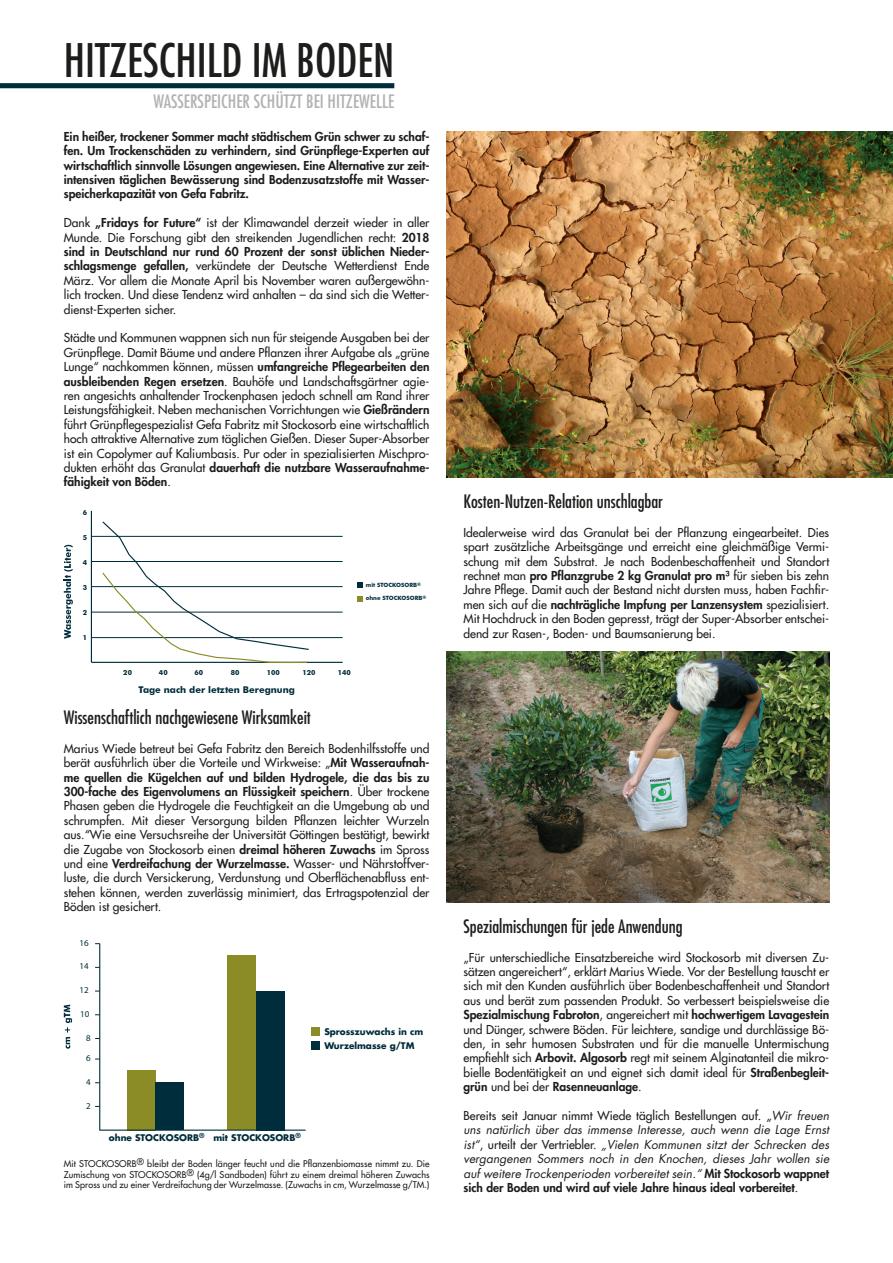
<style>
.page{position:relative;width:893px;height:1263px;background:#fff}
.page>*{position:absolute;margin:0;border:0;box-sizing:border-box;transform-origin:0 0}
.t1{font:condensed 45px "Futura LT";color:#1d1d1b}
.t2{font:condensed 18px "Futura LT";color:#1d1d1b}
.t3{font:condensed 18px "Futura LT";color:#b2b2b2}
.t4{font:12px/14.4px "Futura LT";color:#1d1d1b;text-align:justify}
.t5{font:italic 12px/14.4px "Futura LT";color:#1d1d1b;text-align:justify}
.t6{font:800 12px/14.4px "Futura LT";color:#1d1d1b;text-align:justify}
.t7{font:700 9.3px "Futura BT";color:#002d3b}
.t8{font:9px/10.8px "Futura LT";letter-spacing:.01em;color:#1d1d1b;text-align:justify}
.t9{font:700 8.85px/14.7px "Futura LT";color:#002d3b}
.t10{font:700 8.85px "Futura BT";color:#002d3b}
.t11{font:700 6.9px "Futura BT";color:#002d3b}
.t12{font:700 5.85px "Futura BT";color:#002d3b}
.s1{font-weight:800}
.s2{font-style:normal}
.s3{font-weight:800;font-style:normal}
</style>
<div class="page">
<hr style="left:99px;top:943px;width:1px;height:187px;background:#002d3b">
<div style="left:127px;top:1070px;width:29px;height:60px;background:#8b8c26"></div>
<div style="left:156px;top:1083px;width:28px;height:47px;background:#002d3b"></div>
<div style="left:227px;top:955px;width:29px;height:175px;background:#8b8c26"></div>
<div style="left:256px;top:991px;width:29px;height:139px;background:#002d3b"></div>
<hr style="left:99px;top:1129px;width:207px;height:2px;background:#002d3b">
<div style="left:311px;top:1027px;width:9px;height:8px;background:#8b8c26"></div>
<div style="left:311px;top:1041px;width:9px;height:9px;background:#002d3b"></div>
<svg style="left:64px;top:1004px;width:8px;height:45px"></svg>
<hr style="left:91px;top:511px;width:1px;height:151px;background:#002d3b">
<hr style="left:91px;top:662px;width:252px;height:1px;background:#002d3b">
<hr style="left:91px;top:536px;width:252px;height:1px;background:#002d3b">
<hr style="left:91px;top:561px;width:252px;height:1px;background:#002d3b">
<hr style="left:91px;top:586px;width:252px;height:1px;background:#002d3b">
<hr style="left:91px;top:612px;width:252px;height:1px;background:#002d3b">
<hr style="left:91px;top:637px;width:252px;height:1px;background:#002d3b">
<svg style="left:64px;top:545px;width:9px;height:94px"></svg>
<svg style="left:101px;top:521px;width:209px;height:143px"></svg>
<svg style="left:357px;top:596px;width:5px;height:6px"></svg>
<svg style="left:357px;top:582px;width:5px;height:6px"></svg>
<div style="left:0;top:83px;width:394px;height:5px;background:#002d3b"></div>
<img style="left:446px;top:132px;width:447px;height:346px">
<img style="left:446px;top:652px;width:383px;height:250px">
<h1 class="t1" style="left:64px;top:33px;width:332px">HITZESCHILD IM BODEN</h1>
<h2 class="t3" style="left:153px;top:91px;width:242px">WASSERSPEICHER SCHÜTZT BEI HITZEWELLE</h2>
<p class="t6" style="left:64px;top:129px;width:367px">Ein heißer, trockener Sommer macht städtischem Grün schwer zu schaf&shy;fen. Um Trockenschäden zu verhindern, sind Grünpflege-Experten auf wirtschaftlich sinnvolle Lösungen angewiesen. Eine Alternative zur zeit&shy;intensiven täglichen Bewässerung sind Bodenzusatzstoffe mit Wasser&shy;speicherkapazität von Gefa Fabritz.</p>
<p class="t4" style="left:64px;top:215px;width:367px">Dank <span class="s1">„Fridays for Future“</span> ist der Klimawandel derzeit wieder in aller Munde. Die Forschung gibt den streikenden Jugendlichen recht: <span class="s1">2018 sind in Deutschland nur rund 60 Prozent der sonst üblichen Nieder&shy;schlagsmenge gefallen,</span> verkündete der Deutsche Wetterdienst Ende März. Vor allem die Monate April bis November waren außergewöhn&shy;lich trocken. Und diese Tendenz wird anhalten – da sind sich die Wetter&shy;dienst-Experten sicher.</p>
<p class="t4" style="left:64px;top:331px;width:367px">Städte und Kommunen wappnen sich nun für steigende Ausgaben bei der Grünpflege. Damit Bäume und andere Pflanzen ihrer Aufgabe als „grüne Lunge“ nachkommen können, müssen <span class="s1">umfangreiche Pflegearbeiten den ausbleibenden Regen ersetzen</span>. Bauhöfe und Landschaftsgärtner agie&shy;ren angesichts anhaltender Trockenphasen jedoch schnell am Rand ihrer Leistungsfähigkeit. Neben mechanischen Vorrichtungen wie <span class="s1">Gießrändern </span>führt Grünpflegespezialist Gefa Fabritz mit Stockosorb eine wirtschaftlich hoch attraktive Alternative zum täglichen Gießen. Dieser Super-Absorber ist ein Copolymer auf Kaliumbasis. Pur oder in spezialisierten Mischpro&shy;dukten erhöht das Granulat <span class="s1">dauerhaft die nutzbare Wasseraufnahme&shy;fähigkeit von Böden</span>.</p>
<p class="t11" style="left:83px;top:508px;width:6px">6</p>
<p class="t11" style="left:83px;top:533px;width:6px">5</p>
<p class="t11" style="left:83px;top:558px;width:6px">4</p>
<p class="t11" style="left:83px;top:583px;width:6px">3</p>
<p class="t11" style="left:83px;top:608px;width:6px">2</p>
<p class="t11" style="left:83px;top:633px;width:6px">1</p>
<p class="t12" style="left:366px;top:581px;width:57px">mit STOCKOSORB<sup>®</sup></p>
<p class="t12" style="left:366px;top:595px;width:62px">ohne STOCKOSORB<sup>®</sup></p>
<p class="t11" style="left:123px;top:668px;width:10px">20</p>
<p class="t11" style="left:159px;top:668px;width:10px">40</p>
<p class="t11" style="left:194px;top:668px;width:10px">60</p>
<p class="t11" style="left:231px;top:668px;width:10px">80</p>
<p class="t11" style="left:267px;top:668px;width:15px">100</p>
<p class="t11" style="left:303px;top:668px;width:15px">120</p>
<p class="t11" style="left:338px;top:668px;width:15px">140</p>
<p class="t7" style="left:139px;top:684px;width:158px">Tage nach der letzten Beregnung</p>
<h2 class="t2" style="left:64px;top:706px;width:249px">Wissenschaftlich nachgewiesene Wirksamkeit</h2>
<p class="t4" style="left:64px;top:741px;width:367px">Marius Wiede betreut bei Gefa Fabritz den Bereich Bodenhilfsstoffe und berät ausführlich über die Vorteile und Wirkweise: „<span class="s1">Mit Wasseraufnah&shy;me quellen die Kügelchen auf und bilden Hydrogele, die das bis zu 300-fache des Eigenvolumens an Flüssigkeit speichern</span>. Über trockene Phasen geben die Hydrogele die Feuchtigkeit an die Umgebung ab und schrumpfen. Mit dieser Versorgung bilden Pflanzen leichter Wurzeln aus.“Wie eine Versuchsreihe der Universität Göttingen bestätigt, bewirkt die Zugabe von Stockosorb einen <span class="s1">dreimal höheren Zuwachs</span> im Spross und eine <span class="s1">Verdreifachung der Wurzelmasse.</span> Wasser- und Nährstoffver&shy;luste, die durch Versickerung, Verdunstung und Oberflächenabfluss ent&shy;stehen können, werden zuverlässig minimiert, das Ertragspotenzial der Böden ist gesichert.</p>
<p class="t10" style="left:79px;top:937px;width:11px">16</p>
<p class="t10" style="left:79px;top:961px;width:11px">14</p>
<p class="t10" style="left:79px;top:985px;width:11px">12</p>
<p class="t10" style="left:80px;top:1008px;width:11px">10</p>
<p class="t10" style="left:86px;top:1032px;width:6px">8</p>
<p class="t10" style="left:86px;top:1053px;width:6px">6</p>
<p class="t10" style="left:86px;top:1076px;width:6px">4</p>
<p class="t10" style="left:86px;top:1100px;width:6px">2</p>
<p class="t9" style="left:109px;top:1130px;width:193px">ohne STOCKOSORB<sup>®</sup> mit STOCKOSORB<sup>®</sup></p>
<p class="t9" style="left:324px;top:1024px;width:100px">Sprosszuwachs in cm<br>Wurzelmasse g/TM</p>
<p class="t8" style="left:64px;top:1158px;width:367px">Mit STOCKOSORB® bleibt der Boden länger feucht und die Pflanzenbiomasse nimmt zu. Die Zumischung von STOCKOSORB® (4g/l Sandboden) führt zu einem dreimal höheren Zuwachs im Spross und zu einer Verdreifachung der Wurzelmasse. (Zuwachs in cm, Wurzelmasse g/TM.)</p>
<h2 class="t2" style="left:463px;top:490px;width:201px">Kosten-Nutzen-Relation unschlagbar</h2>
<p class="t4" style="left:463px;top:525px;width:367px">Idealerweise wird das Granulat bei der Pflanzung eingearbeitet. Dies spart zusätzliche Arbeitsgänge und erreicht eine gleichmäßige Vermi&shy;schung mit dem Substrat. Je nach Bodenbeschaffenheit und Standort rechnet man <span class="s1">pro Pflanzgrube 2 kg Granulat pro m³</span> für sieben bis zehn Jahre Pflege. Damit auch der Bestand nicht dursten muss, haben Fachfir&shy;men sich auf die <span class="s1">nachträgliche Impfung per Lanzensystem</span> spezialisiert.<br>Mit Hochdruck in den Boden gepresst, trägt der Super-Absorber entschei&shy;dend zur Rasen-, Boden- und Baumsanierung bei.</p>
<h2 class="t2" style="left:463px;top:915px;width:221px">Spezialmischungen für jede Anwendung</h2>
<p class="t4" style="left:463px;top:950px;width:367px">„Für unterschiedliche Einsatzbereiche wird Stockosorb mit diversen Zu&shy;sätzen angereichert“, erklärt Marius Wiede. Vor der Bestellung tauscht er sich mit den Kunden ausführlich über Bodenbeschaffenheit und Standort aus und berät zum passenden Produkt. So verbessert beispielsweise die <span class="s1">Spezialmischung Fabroton</span>, angereichert mit <span class="s1">hochwertigem Lavagestein </span>und Dünger, schwere Böden. Für leichtere, sandige und durchlässige Bö&shy;den, in sehr humosen Substraten und für die manuelle Untermischung empfiehlt sich <span class="s1">Arbovit. Algosorb</span> regt mit seinem Alginatanteil die mikro&shy;bielle Bodentätigkeit an und eignet sich damit ideal für <span class="s1">Straßenbegleit&shy;grün</span> und bei der <span class="s1">Rasenneuanlage</span>.</p>
<p class="t5" style="left:463px;top:1108px;width:367px"><span class="s2">Bereits seit Januar nimmt Wiede täglich Bestellungen auf. „</span>Wir freuen uns natürlich über das immense Interesse, auch wenn die Lage Ernst ist“<span class="s2">, urteilt der Vertriebler.</span> „Vielen Kommunen sitzt der Schrecken des vergangenen Sommers noch in den Knochen, dieses Jahr wollen sie auf weitere Trockenperioden vorbereitet sein.“ <span class="s3">Mit Stockosorb wappnet sich der Boden und wird auf viele Jahre hinaus ideal vorbereitet</span><span class="s2">.</span></p>
</div>
